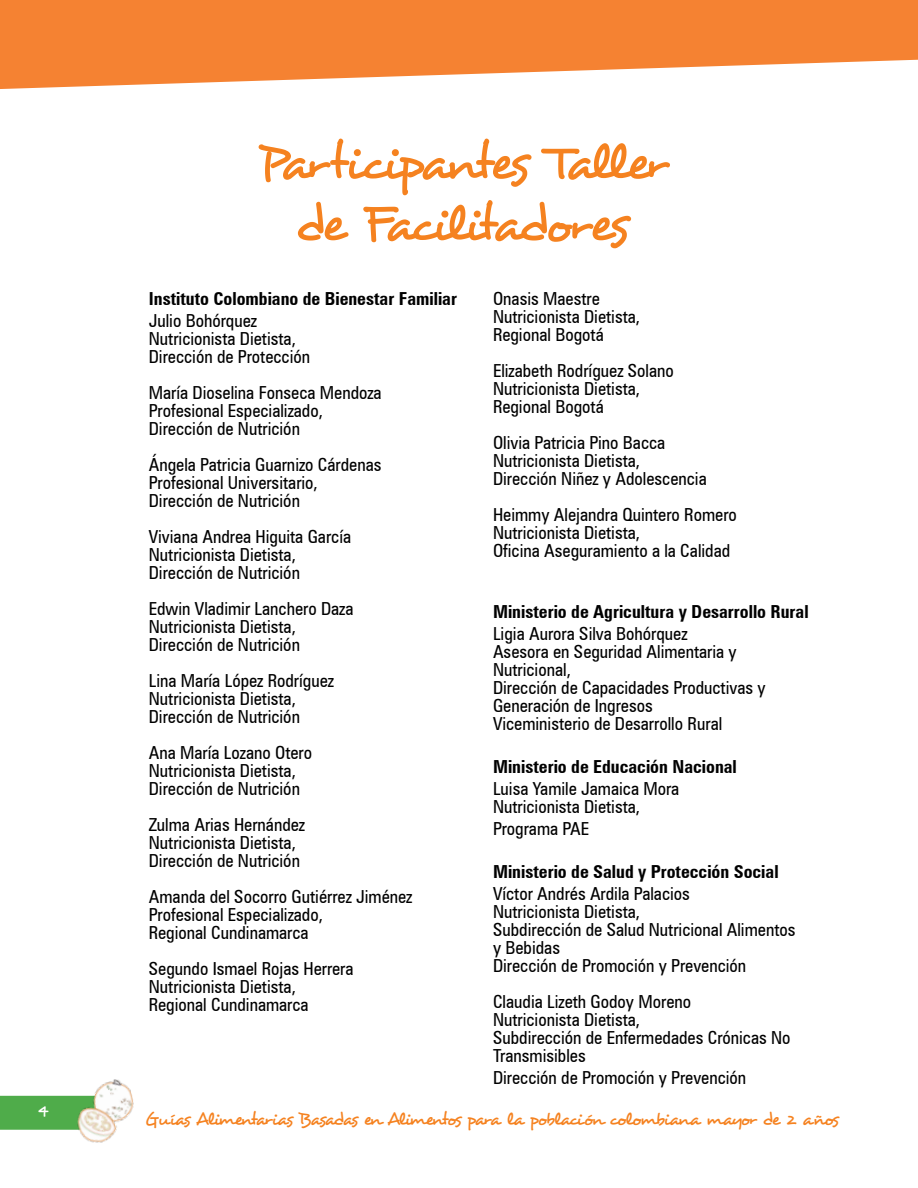
<style>
.page{position:relative;width:918px;height:1188px;background:#fff}
.page>*{position:absolute;margin:0;border:0;box-sizing:border-box;transform-origin:0 0}
.t1{font:52.5px/61.5px "Desyrel";letter-spacing:-.095em;color:#f58220;text-align:center}
.t2{font:condensed 18px/18px "Zurich BT";color:#000}
.t3{font:700 condensed 18px "Zurich BT";color:#000}
.t4{font:18px "Desyrel";letter-spacing:-.095em;color:#f58220}
.t5{font:16.5px "Desyrel";color:#fff}
</style>
<div class="page">
<svg style="left:0;top:0;width:918px;height:89px;fill:#f58232"></svg>
<div style="left:0;top:1096px;width:98px;height:34px;background:#4fac4a"></div>
<img style="left:66px;top:1079px;width:68px;height:64px">
<h1 class="t1" style="left:258px;top:132px;width:411px">Participantes Taller de Facilitadores</h1>
<p class="t3" style="left:149px;top:288px;width:310px">Instituto Colombiano de Bienestar Familiar</p>
<p class="t2" style="left:149px;top:312px;width:163px">Julio Bohórquez<br>Nutricionista Dietista,<br>Dirección de Protección</p>
<p class="t2" style="left:149px;top:384px;width:234px">María Dioselina Fonseca Mendoza<br>Profesional Especializado,<br>Dirección de Nutrición</p>
<p class="t2" style="left:149px;top:456px;width:234px">Ángela Patricia Guarnizo Cárdenas<br>Profesional Universitario,<br>Dirección de Nutrición</p>
<p class="t2" style="left:149px;top:528px;width:204px">Viviana Andrea Higuita García<br>Nutricionista Dietista,<br>Dirección de Nutrición</p>
<p class="t2" style="left:149px;top:600px;width:206px">Edwin Vladimir Lanchero Daza<br>Nutricionista Dietista,<br>Dirección de Nutrición</p>
<p class="t2" style="left:149px;top:672px;width:187px">Lina María López Rodríguez<br>Nutricionista Dietista,<br>Dirección de Nutrición</p>
<p class="t2" style="left:149px;top:744px;width:165px">Ana María Lozano Otero<br>Nutricionista Dietista,<br>Dirección de Nutrición</p>
<p class="t2" style="left:149px;top:816px;width:158px">Zulma Arias Hernández<br>Nutricionista Dietista,<br>Dirección de Nutrición</p>
<p class="t2" style="left:149px;top:888px;width:265px">Amanda del Socorro Gutiérrez Jiménez<br>Profesional Especializado,<br>Regional Cundinamarca</p>
<p class="t2" style="left:149px;top:960px;width:206px">Segundo Ismael Rojas Herrera<br>Nutricionista Dietista,<br>Regional Cundinamarca</p>
<p class="t2" style="left:493px;top:290px;width:149px">Onasis Maestre<br>Nutricionista Dietista,<br>Regional Bogotá</p>
<p class="t2" style="left:493px;top:362px;width:182px">Elizabeth Rodríguez Solano<br>Nutricionista Dietista,<br>Regional Bogotá</p>
<p class="t2" style="left:493px;top:434px;width:215px">Olivia Patricia Pino Bacca<br>Nutricionista Dietista,<br>Dirección Niñez y Adolescencia</p>
<p class="t2" style="left:493px;top:506px;width:245px">Heimmy Alejandra Quintero Romero<br>Nutricionista Dietista,<br>Oficina Aseguramiento a la Calidad</p>
<p class="t3" style="left:493px;top:601px;width:317px">Ministerio de Agricultura y Desarrollo Rural</p>
<p class="t2" style="left:493px;top:625px;width:274px">Ligia Aurora Silva Bohórquez<br>Asesora en Seguridad Alimentaria y<br>Nutricional,<br>Dirección de Capacidades Productivas y<br>Generación de Ingresos<br>Viceministerio de Desarrollo Rural</p>
<p class="t3" style="left:493px;top:756px;width:245px">Ministerio de Educación Nacional</p>
<p class="t2" style="left:493px;top:780px;width:188px">Luisa Yamile Jamaica Mora<br>Nutricionista Dietista,</p>
<p class="t2" style="left:493px;top:819px;width:98px">Programa PAE</p>
<p class="t3" style="left:493px;top:860px;width:287px">Ministerio de Salud y Protección Social</p>
<p class="t2" style="left:493px;top:884px;width:304px">Víctor Andrés Ardila Palacios<br>Nutricionista Dietista,<br>Subdirección de Salud Nutricional Alimentos y Bebidas<br>Dirección de Promoción y Prevención</p>
<p class="t2" style="left:493px;top:992px;width:299px">Claudia Lizeth Godoy Moreno<br>Nutricionista Dietista,<br>Subdirección de Enfermedades Crónicas No<br>Transmisibles</p>
<p class="t2" style="left:493px;top:1068px;width:255px">Dirección de Promoción y Prevención</p>
<p class="t5" style="left:38px;top:1099px;width:12px">4</p>
<p class="t4" style="left:145px;top:1108px;width:695px">Guías Alimentarias Basadas en Alimentos para la población colombiana mayor de 2 años</p>
</div>
